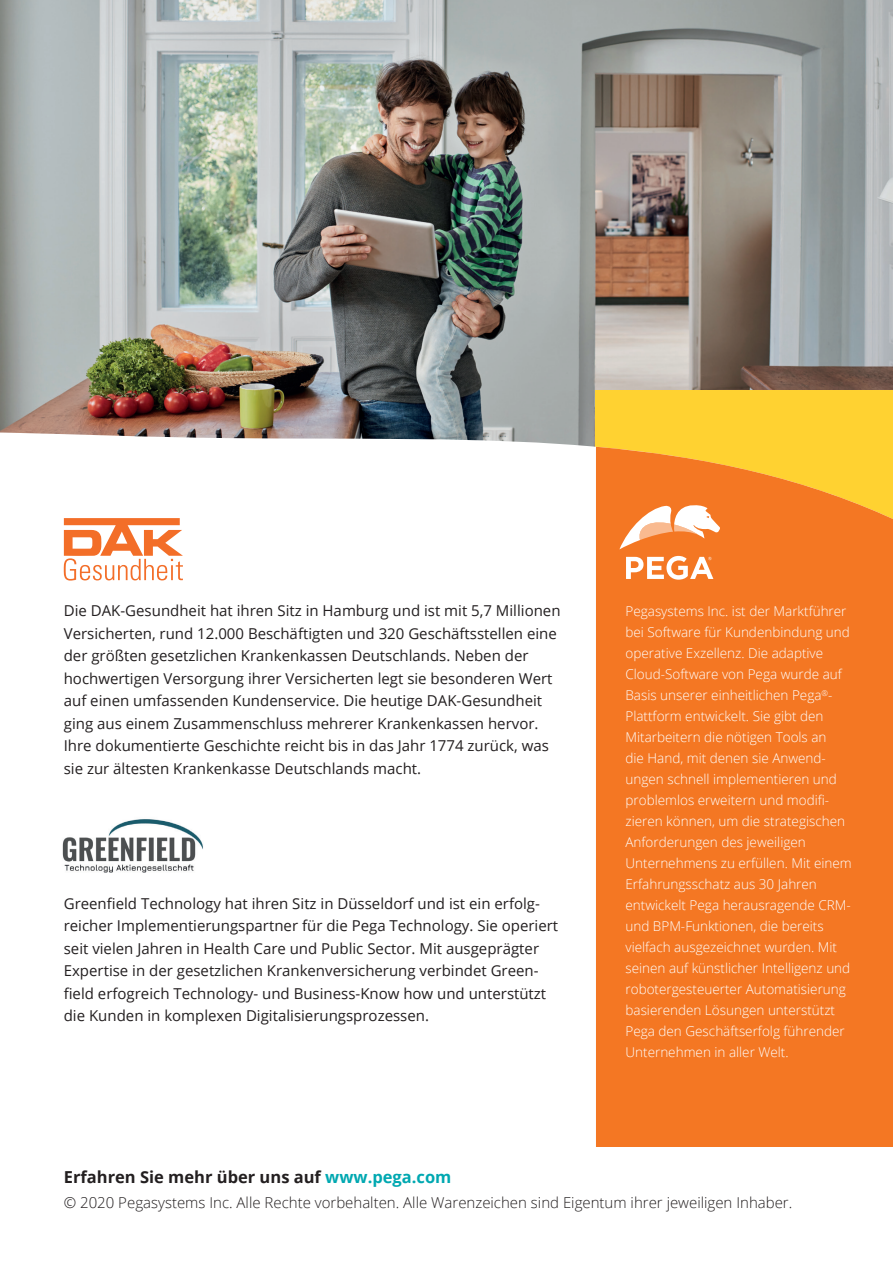
<style>
.page{position:relative;width:893px;height:1263px;background:#fff}
.page>*{position:absolute;margin:0;border:0;box-sizing:border-box;transform-origin:0 0}
.Copy{font:700 16.5px "Open Sans";color:#231f20}
.Copytext{font:15px/22.5px "Open Sans";color:#231f20}
.Copy-2{font:300 15px "Open Sans";color:#231f20}
.Copy-3{font:300 13.5px/21px "Open Sans";color:#fff}
.s1{color:#00a8b1}
</style>
<div class="page">
<img style="left:0;top:0;width:893px;height:397px">
<svg style="left:0;top:397px;width:893px;height:178px"></svg>
<div style="left:596px;top:447px;width:297px;height:699px;background:#f47723"></div>
<svg style="left:64px;top:518px;width:119px;height:63px"></svg>
<svg style="left:619px;top:503px;width:101px;height:46px"></svg>
<svg style="left:626px;top:556px;width:87px;height:24px"></svg>
<img style="left:62px;top:819px;width:141px;height:54px">
<p class="Copytext" style="left:64px;top:599px;width:498px">Die DAK-Gesundheit hat ihren Sitz in Hamburg und ist mit 5,7 Millionen Versicherten, rund 12.000 Beschäftigten und 320 Geschäftsstellen eine der größten gesetzlichen Krankenkassen Deutschlands. Neben der hochwertigen Versorgung ihrer Versicherten legt sie besonderen Wert auf einen umfassenden Kundenservice. Die heutige DAK-Gesundheit ging aus einem Zusammenschluss mehrerer Krankenkassen hervor.<br>Ihre dokumentierte Geschichte reicht bis in das Jahr 1774 zurück, was sie zur ältesten Krankenkasse Deutschlands macht.</p>
<p class="Copytext" style="left:64px;top:892px;width:496px">Greenfield Technology hat ihren Sitz in Düsseldorf und ist ein erfolg&shy;reicher Implementierungspartner für die Pega Technology. Sie operiert seit vielen Jahren in Health Care und Public Sector. Mit ausgeprägter Expertise in der gesetzlichen Krankenversicherung verbindet Green&shy;field erfogreich Technology- und Business-Know how und unterstützt die Kunden in komplexen Digitalisierungsprozessen.</p>
<p class="Copy-3" style="left:625px;top:601px;width:228px">Pegasystems Inc. ist der Marktführer bei Software für Kundenbindung und operative Exzellenz. Die adaptive Cloud-Software von Pega wurde auf Basis unserer einheitlichen Pega<sup>®</sup>- Plattform entwickelt. Sie gibt den Mitarbeitern die nötigen Tools an<br>die Hand, mit denen sie Anwend&shy;ungen schnell implementieren und problemlos erweitern und modifi&shy;zieren können, um die strategischen Anforderungen des jeweiligen Unternehmens zu erfüllen. Mit einem Erfahrungsschatz aus 30 Jahren entwickelt Pega herausragende CRM&shy;und BPM-Funktionen, die bereits vielfach ausgezeichnet wurden. Mit seinen auf künstlicher Intelligenz und robotergesteuerter Automatisierung basierenden Lösungen unterstützt Pega den Geschäftserfolg führender Unternehmen in aller Welt.</p>
<p class="Copy" style="left:64px;top:1165px;width:389px">Erfahren Sie mehr über uns auf <span class="s1">www.pega.com</span></p>
<p class="Copy-2" style="left:64px;top:1192px;width:730px">© 2020 Pegasystems Inc. Alle Rechte vorbehalten. Alle Warenzeichen sind Eigentum ihrer jeweiligen Inhaber.</p>
</div>
